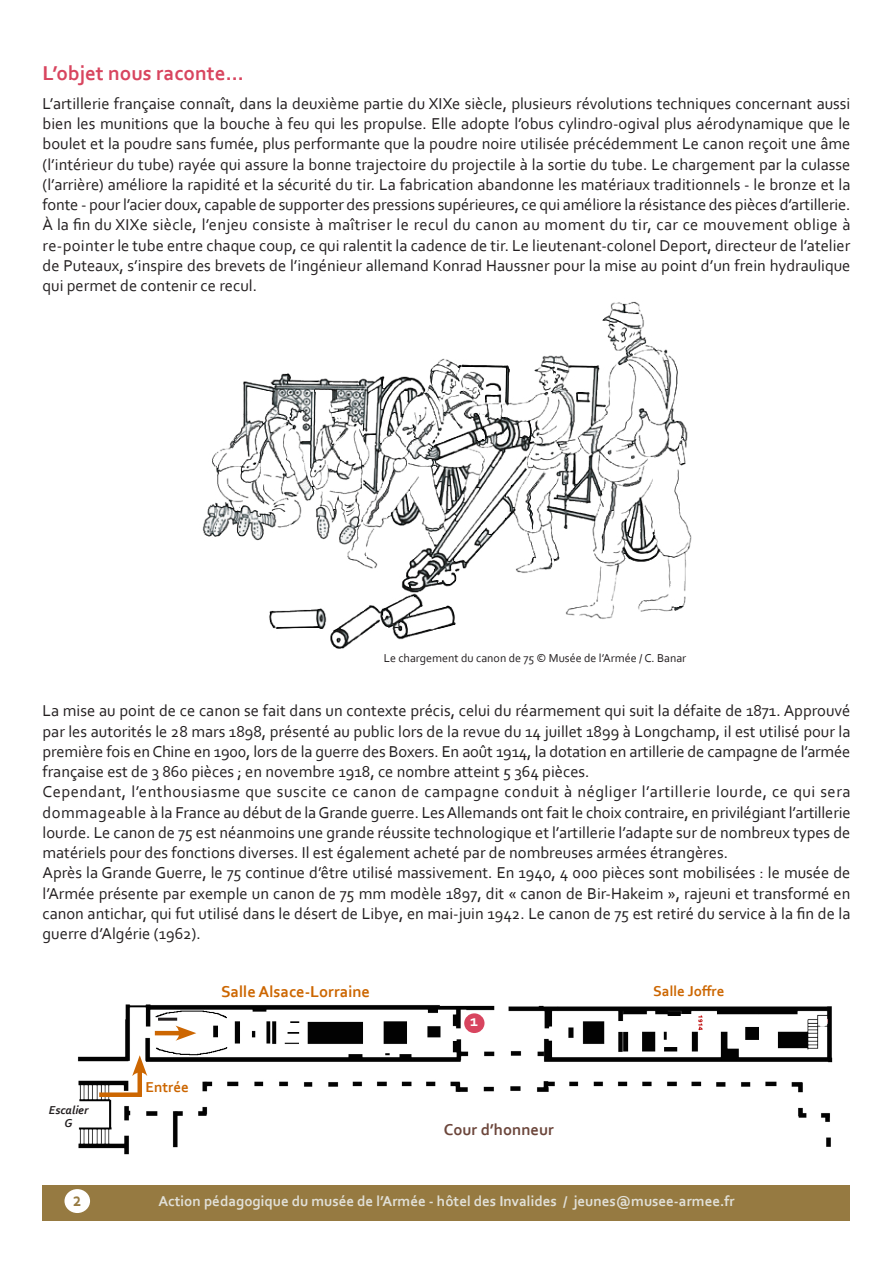
<style>
.page{position:relative;width:893px;height:1263px;background:#fff}
.page>*{position:absolute;margin:0;border:0;box-sizing:border-box;transform-origin:0 0}
.t1{font:700 21px "Corbel";color:#d8455f}
.t2{font:700 19.8px "Corbel";color:#967a41;scale:.83 1}
.t3{font:16.5px/20.2px "Corbel";color:#231f20;text-align:justify}
.t4{font:700 16.5px "Corbel";color:#cc6601}
.t5{font:700 16.5px "Corbel";color:#6c463b}
.t6{font:700 16.5px "Corbel";color:#fff}
.t7{font:700 15px "Corbel";color:#e1e0d8}
.t8{font:700 15px "Corbel";color:#cc6601}
.t9{font:12px "Corbel";color:#231f20}
.t10{font:italic 700 12px/13.5px "Corbel";color:#231f20;text-align:center}
</style>
<div class="page">
<div style="left:43px;top:1185px;width:807px;height:35px;background:#967a41"></div>
<div style="left:64px;top:1189px;width:26px;height:24px;background:#fff;border-radius:50%"></div>
<img style="left:77px;top:1004px;width:756px;height:151px">
<div style="left:464px;top:1013px;width:20px;height:20px;background:#d8455f;border-radius:50%"></div>
<div style="left:137px;top:1068px;width:5px;height:29px;background:#cc6601"></div>
<svg style="left:132px;top:1055px;width:15px;height:21px"></svg>
<div style="left:99px;top:1092px;width:43px;height:5px;background:#cc6601"></div>
<hr style="left:155px;top:1031px;width:29px;height:4px;background:#cc6601">
<svg style="left:175px;top:1025px;width:21px;height:16px"></svg>
<hr style="left:158px;top:1018px;width:19px;height:3px;background:#231f20">
<img style="left:202px;top:301px;width:490px;height:348px">
<p class="t1" style="left:43px;top:60px;width:203px">L’objet nous raconte...</p>
<p class="t3" style="left:43px;top:93px;width:809px">L’artillerie française connaît, dans la deuxième partie du XIXe siècle, plusieurs révolutions techniques concernant aussi bien les munitions que la bouche à feu qui les propulse. Elle adopte l’obus cylindro-ogival plus aérodynamique que le boulet et la poudre sans fumée, plus performante que la poudre noire utilisée précédemment Le canon reçoit une âme (l’intérieur du tube) rayée qui assure la bonne trajectoire du projectile à la sortie du tube. Le chargement par la culasse (l’arrière) améliore la rapidité et la sécurité du tir. La fabrication abandonne les matériaux traditionnels - le bronze et la fonte - pour l’acier doux, capable de supporter des pressions supérieures, ce qui améliore la résistance des pièces d’artillerie.<br>À la fin du XIXe siècle, l’enjeu consiste à maîtriser le recul du canon au moment du tir, car ce mouvement oblige à re-pointer le tube entre chaque coup, ce qui ralentit la cadence de tir. Le lieutenant-colonel Deport, directeur de l’atelier de Puteaux, s’inspire des brevets de l’ingénieur allemand Konrad Haussner pour la mise au point d’un frein hydraulique qui permet de contenir ce recul.</p>
<p class="t9" style="left:384px;top:651px;width:304px">Le chargement du canon de 75 © Musée de l’Armée / C. Banar</p>
<p class="t3" style="left:43px;top:700px;width:809px;text-align:left">La mise au point de ce canon se fait dans un contexte précis, celui du réarmement qui suit la défaite de 1871. Approuvé par les autorités le 28 mars 1898, présenté au public lors de la revue du 14 juillet 1899 à Longchamp, il est utilisé pour la première fois en Chine en 1900, lors de la guerre des Boxers. En août 1914, la dotation en artillerie de campagne de l’armée française est de 3 860 pièces ; en novembre 1918, ce nombre atteint 5 364 pièces.<br>Cependant, l’enthousiasme que suscite ce canon de campagne conduit à négliger l’artillerie lourde, ce qui sera dommageable à la France au début de la Grande guerre. Les Allemands ont fait le choix contraire, en privilégiant l’artillerie lourde. Le canon de 75 est néanmoins une grande réussite technologique et l’artillerie l’adapte sur de nombreux types de matériels pour des fonctions diverses. Il est également acheté par de nombreuses armées étrangères.<br>Après la Grande Guerre, le 75 continue d’être utilisé massivement. En 1940, 4 000 pièces sont mobilisées : le musée de l’Armée présente par exemple un canon de 75 mm modèle 1897, dit « canon de Bir-Hakeim », rajeuni et transformé en canon antichar, qui fut utilisé dans le désert de Libye, en mai-juin 1942. Le canon de 75 est retiré du service à la fin de la guerre d’Algérie (1962).</p>
<p class="t10" style="left:49px;top:1102px;width:41px">Escalier<br>G</p>
<p class="t8" style="left:146px;top:1078px;width:45px">Entrée</p>
<p class="t4" style="left:221px;top:981px;width:150px">Salle Alsace-Lorraine</p>
<p class="t6" style="left:470px;top:1010px;width:10px">1</p>
<p class="t5" style="left:444px;top:1119px;width:112px">Cour d’honneur</p>
<p class="t8" style="left:653px;top:982px;width:73px">Salle Joffre</p>
<p class="t2" style="left:73px;top:1187px;width:11px">2</p>
<p class="t7" style="left:158px;top:1192px;width:578px">Action pédagogique du musée de l’Armée - hôtel des Invalides / jeunes@musee-armee.fr</p>
</div>
